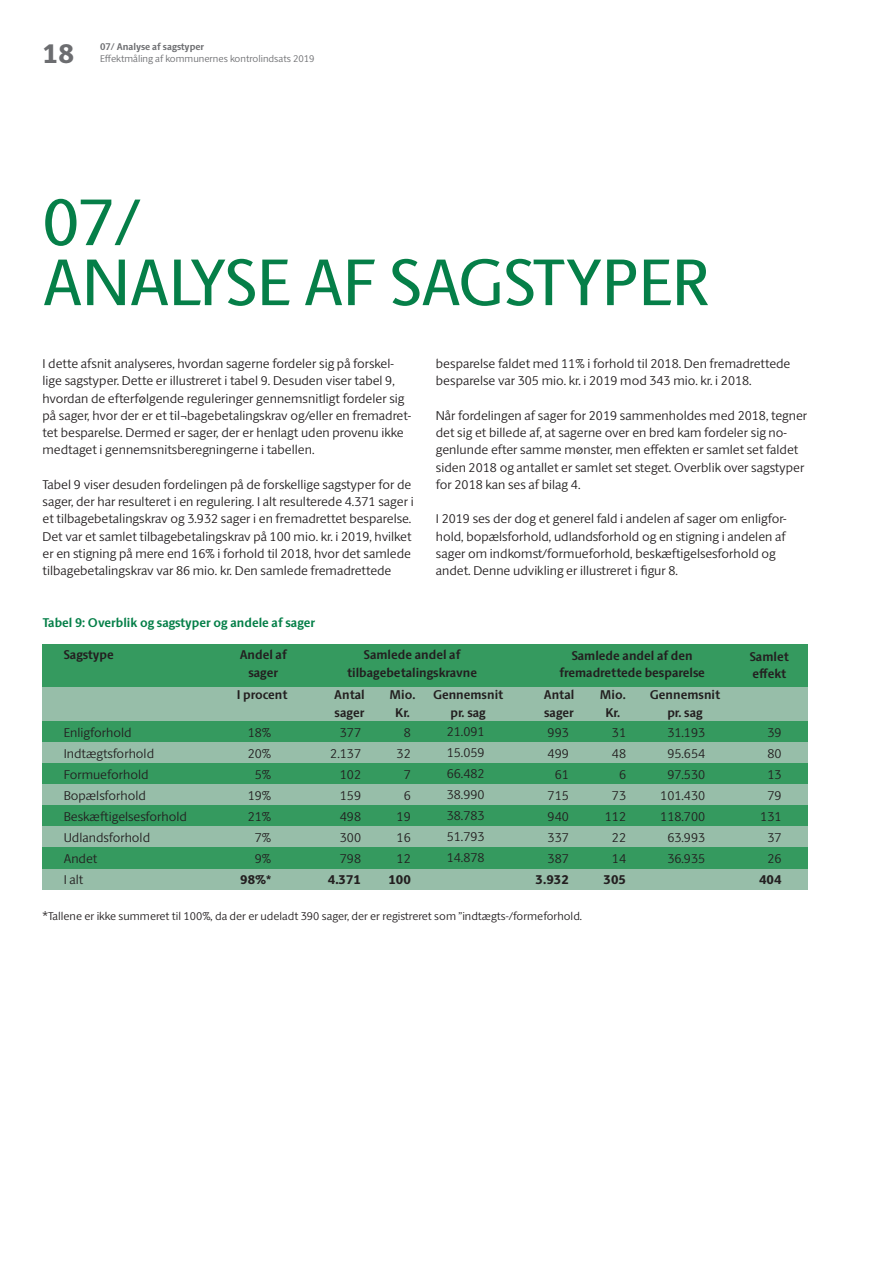
<style>
.page{position:relative;width:893px;height:1263px;background:#fff}
.page>*{position:absolute;margin:0;border:0;box-sizing:border-box;transform-origin:0 0}
.t1{font:66px "ID Sans";letter-spacing:-.01em;color:#057f48}
.t2{font:800 27px "ID Sans";color:#6c6d70}
.Brødtekst_-_Sans{font:300 12.75px/17.2px "ID Sans";color:#231f20}
.Brødtekst_-_Sans-2{font:700 12.75px/17.2px "ID Sans";color:#231f20;text-align:center}
.Brødtekst_-_Sans-3{font:700 12.75px "ID Sans";color:#057f48}
.Brødtekst_-_Sans-4{font:800 12.75px "ID Sans";color:#231f20}
.Brødtekst_-_Sans-5{font:300 11.25px "ID Sans";color:#231f20}
.t3{font:300 9.75px "ID Sans";color:#6c6d70}
.t4{font:700 9.75px "ID Sans";color:#6c6d70}
.s1{font-size:12.75px}
</style>
<div class="page">
<div style="left:43px;top:868px;width:765px;height:22px;background:#97bea9"></div>
<div style="left:43px;top:826px;width:765px;height:21px;background:#97bea9"></div>
<div style="left:43px;top:847px;width:765px;height:21px;background:#359a5f"></div>
<div style="left:43px;top:804px;width:765px;height:22px;background:#359a5f"></div>
<div style="left:43px;top:784px;width:765px;height:21px;background:#97bea9"></div>
<div style="left:43px;top:763px;width:765px;height:21px;background:#359a5f"></div>
<div style="left:43px;top:742px;width:765px;height:21px;background:#97bea9"></div>
<div style="left:43px;top:721px;width:765px;height:21px;background:#359a5f"></div>
<div style="left:43px;top:686px;width:765px;height:35px;background:#97bea9"></div>
<div style="left:43px;top:644px;width:765px;height:42px;background:#359a5f"></div>
<h2 class="t2" style="left:43px;top:37px;width:33px">18</h2>
<p class="t4" style="left:100px;top:41px;width:106px">07/ Analyse af sagstyper</p>
<p class="t3" style="left:100px;top:53px;width:216px">Effektmåling af kommunernes kontrolindsats 2019</p>
<p class="t1" style="left:43px;top:184px;width:99px">07/</p>
<p class="t1" style="left:43px;top:244px;width:668px">ANALYSE AF SAGSTYPER</p>
<p class="Brødtekst_-_Sans" style="left:43px;top:355px;width:370px">I dette afsnit analyseres, hvordan sagerne fordeler sig på forskel&shy;lige sagstyper. Dette er illustreret i tabel 9. Desuden viser tabel 9, hvordan de efterfølgende reguleringer gennemsnitligt fordeler sig på sager, hvor der er et til¬bagebetalingskrav og/eller en fremadret&shy;tet besparelse. Dermed er sager, der er henlagt uden provenu ikke medtaget i gennemsnitsberegningerne i tabellen.</p>
<p class="Brødtekst_-_Sans" style="left:43px;top:476px;width:373px">Tabel 9 viser desuden fordelingen på de forskellige sagstyper for de sager, der har resulteret i en regulering. I alt resulterede 4.371 sager i et tilbagebetalingskrav og 3.932 sager i en fremadrettet besparelse.<br>Det var et samlet tilbagebetalingskrav på 100 mio. kr. i 2019, hvilket er en stigning på mere end 16% i forhold til 2018, hvor det samlede tilbagebetalingskrav var 86 mio. kr. Den samlede fremadrettede</p>
<p class="Brødtekst_-_Sans-3" style="left:43px;top:615px;width:274px">Tabel 9: Overblik og sagstyper og andele af sager</p>
<p class="Brødtekst_-_Sans" style="left:436px;top:355px;width:356px">besparelse faldet med 11% i forhold til 2018. Den fremadrettede besparelse var 305 mio. kr. i 2019 mod 343 mio. kr. i 2018.</p>
<p class="Brødtekst_-_Sans" style="left:436px;top:407px;width:373px">Når fordelingen af sager for 2019 sammenholdes med 2018, tegner det sig et billede af, at sagerne over en bred kam fordeler sig no&shy;genlunde efter samme mønster, men effekten er samlet set faldet siden 2018 og antallet er samlet set steget. Overblik over sagstyper for 2018 kan ses af bilag 4.</p>
<p class="Brødtekst_-_Sans" style="left:436px;top:510px;width:352px">I 2019 ses der dog et generel fald i andelen af sager om enligfor&shy;hold, bopælsforhold, udlandsforhold og en stigning i andelen af sager om indkomst/formueforhold, beskæftigelsesforhold og andet. Denne udvikling er illustreret i figur 8.</p>
<p class="Brødtekst_-_Sans-2" style="left:64px;top:646px;width:51px">Sagstype</p>
<p class="Brødtekst_-_Sans-2" style="left:240px;top:646px;width:49px">Andel af</p>
<p class="Brødtekst_-_Sans-2" style="left:248px;top:664px;width:31px">sager</p>
<p class="Brødtekst_-_Sans" style="left:64px;top:723px;width:69px">Enligforhold</p>
<p class="Brødtekst_-_Sans" style="left:64px;top:744px;width:92px">Indtægtsforhold</p>
<p class="Brødtekst_-_Sans" style="left:64px;top:765px;width:86px">Formueforhold</p>
<p class="Brødtekst_-_Sans" style="left:64px;top:786px;width:84px">Bopælsforhold</p>
<p class="Brødtekst_-_Sans" style="left:64px;top:807px;width:125px">Beskæftigelsesforhold</p>
<p class="Brødtekst_-_Sans" style="left:64px;top:828px;width:88px">Udlandsforhold</p>
<p class="Brødtekst_-_Sans" style="left:64px;top:849px;width:35px">Andet</p>
<p class="Brødtekst_-_Sans" style="left:64px;top:870px;width:21px">I alt</p>
<p class="Brødtekst_-_Sans-2" style="left:237px;top:686px;width:52px">I procent</p>
<p class="Brødtekst_-_Sans" style="left:248px;top:723px;width:25px">18%</p>
<p class="Brødtekst_-_Sans" style="left:248px;top:744px;width:25px">20%</p>
<p class="Brødtekst_-_Sans" style="left:255px;top:765px;width:18px">5%</p>
<p class="Brødtekst_-_Sans" style="left:248px;top:786px;width:25px">19%</p>
<p class="Brødtekst_-_Sans" style="left:248px;top:807px;width:25px">21%</p>
<p class="Brødtekst_-_Sans" style="left:255px;top:828px;width:18px">7%</p>
<p class="Brødtekst_-_Sans" style="left:255px;top:849px;width:18px">9%</p>
<p class="Brødtekst_-_Sans-4" style="left:240px;top:871px;width:33px">98%*</p>
<p class="Brødtekst_-_Sans-2" style="left:364px;top:646px;width:98px">Samlede andel af</p>
<p class="Brødtekst_-_Sans-2" style="left:347px;top:664px;width:131px">tilbagebetalingskravne</p>
<p class="Brødtekst_-_Sans-2" style="left:559px;top:647px;width:147px">Samlede andel af den fremadrettede besparelse</p>
<p class="Brødtekst_-_Sans-2" style="left:334px;top:686px;width:32px">Antal</p>
<p class="Brødtekst_-_Sans-2" style="left:335px;top:704px;width:31px">sager</p>
<p class="Brødtekst_-_Sans-2" style="left:390px;top:686px;width:27px">Mio.</p>
<p class="Brødtekst_-_Sans-2" style="left:395px;top:704px;width:16px">Kr.</p>
<p class="Brødtekst_-_Sans-2" style="left:433px;top:686px;width:72px">Gennemsnit</p>
<p class="Brødtekst_-_Sans-2" style="left:450px;top:704px;width:37px">pr. sag</p>
<p class="Brødtekst_-_Sans-2" style="left:544px;top:686px;width:32px;text-align:left">Antal sager</p>
<p class="Brødtekst_-_Sans-2" style="left:600px;top:686px;width:27px">Mio.</p>
<p class="Brødtekst_-_Sans-2" style="left:605px;top:704px;width:16px">Kr.</p>
<p class="Brødtekst_-_Sans-2" style="left:650px;top:686px;width:72px">Gennemsnit</p>
<p class="Brødtekst_-_Sans-2" style="left:667px;top:704px;width:37px">pr. sag</p>
<p class="Brødtekst_-_Sans" style="left:340px;top:723px;width:23px">377</p>
<p class="Brødtekst_-_Sans" style="left:330px;top:744px;width:32px">2.137</p>
<p class="Brødtekst_-_Sans" style="left:340px;top:765px;width:23px">102</p>
<p class="Brødtekst_-_Sans" style="left:340px;top:786px;width:23px">159</p>
<p class="Brødtekst_-_Sans" style="left:340px;top:807px;width:23px">498</p>
<p class="Brødtekst_-_Sans" style="left:340px;top:828px;width:23px">300</p>
<p class="Brødtekst_-_Sans" style="left:340px;top:849px;width:23px">798</p>
<p class="Brødtekst_-_Sans-4" style="left:328px;top:871px;width:35px">4.371</p>
<p class="Brødtekst_-_Sans" style="left:404px;top:723px;width:9px">8</p>
<p class="Brødtekst_-_Sans" style="left:397px;top:744px;width:16px">32</p>
<p class="Brødtekst_-_Sans" style="left:404px;top:765px;width:9px">7</p>
<p class="Brødtekst_-_Sans" style="left:404px;top:786px;width:9px">6</p>
<p class="Brødtekst_-_Sans" style="left:397px;top:807px;width:16px">19</p>
<p class="Brødtekst_-_Sans" style="left:397px;top:828px;width:16px">16</p>
<p class="Brødtekst_-_Sans" style="left:397px;top:849px;width:16px">12</p>
<p class="Brødtekst_-_Sans-4" style="left:388px;top:871px;width:24px">100</p>
<p class="Brødtekst_-_Sans" style="left:447px;top:723px;width:39px">21.091</p>
<p class="Brødtekst_-_Sans" style="left:447px;top:744px;width:39px">15.059</p>
<p class="Brødtekst_-_Sans" style="left:447px;top:765px;width:39px">66.482</p>
<p class="Brødtekst_-_Sans" style="left:447px;top:786px;width:39px">38.990</p>
<p class="Brødtekst_-_Sans" style="left:447px;top:807px;width:39px">38.783</p>
<p class="Brødtekst_-_Sans" style="left:447px;top:828px;width:39px">51.793</p>
<p class="Brødtekst_-_Sans" style="left:447px;top:849px;width:39px">14.878</p>
<p class="Brødtekst_-_Sans" style="left:548px;top:723px;width:23px">993</p>
<p class="Brødtekst_-_Sans" style="left:548px;top:744px;width:23px">499</p>
<p class="Brødtekst_-_Sans" style="left:555px;top:765px;width:16px">61</p>
<p class="Brødtekst_-_Sans" style="left:548px;top:786px;width:23px">715</p>
<p class="Brødtekst_-_Sans" style="left:548px;top:807px;width:23px">940</p>
<p class="Brødtekst_-_Sans" style="left:548px;top:828px;width:23px">337</p>
<p class="Brødtekst_-_Sans" style="left:548px;top:849px;width:23px">387</p>
<p class="Brødtekst_-_Sans-4" style="left:536px;top:871px;width:35px">3.932</p>
<p class="Brødtekst_-_Sans" style="left:612px;top:723px;width:16px">31</p>
<p class="Brødtekst_-_Sans" style="left:612px;top:744px;width:16px">48</p>
<p class="Brødtekst_-_Sans" style="left:619px;top:765px;width:9px">6</p>
<p class="Brødtekst_-_Sans" style="left:612px;top:786px;width:16px">73</p>
<p class="Brødtekst_-_Sans" style="left:605px;top:807px;width:23px">112</p>
<p class="Brødtekst_-_Sans" style="left:612px;top:828px;width:16px">22</p>
<p class="Brødtekst_-_Sans" style="left:612px;top:849px;width:16px">14</p>
<p class="Brødtekst_-_Sans-4" style="left:604px;top:871px;width:24px">305</p>
<p class="Brødtekst_-_Sans" style="left:667px;top:723px;width:39px">31.193</p>
<p class="Brødtekst_-_Sans" style="left:667px;top:744px;width:39px">95.654</p>
<p class="Brødtekst_-_Sans" style="left:667px;top:765px;width:39px">97.530</p>
<p class="Brødtekst_-_Sans" style="left:660px;top:786px;width:46px">101.430</p>
<p class="Brødtekst_-_Sans" style="left:660px;top:807px;width:46px">118.700</p>
<p class="Brødtekst_-_Sans" style="left:667px;top:828px;width:39px">63.993</p>
<p class="Brødtekst_-_Sans" style="left:667px;top:849px;width:39px">36.935</p>
<p class="Brødtekst_-_Sans-5" style="left:43px;top:909px;width:541px"><span class="s1">*</span>Tallene er ikke summeret til 100%, da der er udeladt 390 sager, der er registreret som ”indtægts-/formeforhold.</p>
<p class="Brødtekst_-_Sans-2" style="left:750px;top:647px;width:41px">Samlet</p>
<p class="Brødtekst_-_Sans-2" style="left:752px;top:665px;width:35px">effekt</p>
<p class="Brødtekst_-_Sans" style="left:767px;top:723px;width:16px">39</p>
<p class="Brødtekst_-_Sans" style="left:767px;top:744px;width:16px">80</p>
<p class="Brødtekst_-_Sans" style="left:767px;top:765px;width:16px">13</p>
<p class="Brødtekst_-_Sans" style="left:767px;top:786px;width:16px">79</p>
<p class="Brødtekst_-_Sans" style="left:760px;top:807px;width:23px">131</p>
<p class="Brødtekst_-_Sans" style="left:767px;top:828px;width:16px">37</p>
<p class="Brødtekst_-_Sans" style="left:767px;top:849px;width:16px">26</p>
<p class="Brødtekst_-_Sans-4" style="left:759px;top:871px;width:24px">404</p>
</div>
